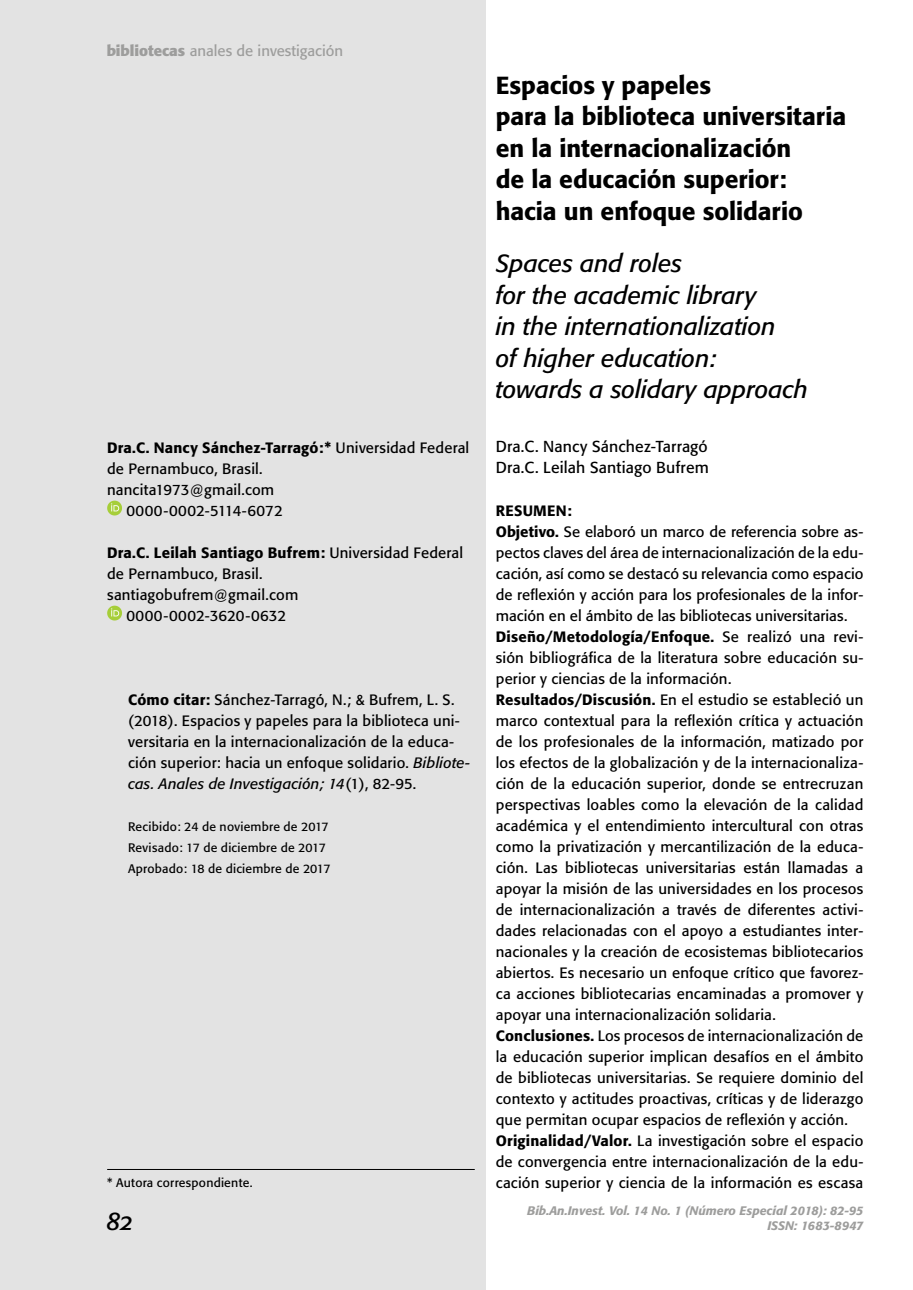
<style>
.page{position:relative;width:913px;height:1290px;background:#fff}
.page>*{position:absolute;margin:0;border:0;box-sizing:border-box;transform-origin:0 0}
.t1{font:500 24.5px/31.5px "Formata";letter-spacing:-.005em;color:#000}
.t2{font:italic 24.5px/31.5px "Formata";letter-spacing:-.005em;color:#000}
.t3{font:15.75px/21px "Formata";letter-spacing:.01em;color:#000}
.t4{font:14.88px/21px "Formata";letter-spacing:.01em;color:#000}
.t5{font:500 14.88px "Formata";letter-spacing:.01em;color:#000}
.t6{font:14.88px "Formata";color:#9d9d9c}
.t7{font:12.25px/21px "Formata";letter-spacing:.015em;color:#000}
.t8{font:italic 500 12.25px "Formata";color:#9d9d9c}
.s1{font-weight:700}
.s2{font-weight:400}
.s3{font-weight:500}
.s4{font-style:italic}
</style>
<div class="page">
<div style="left:0;top:0;width:485px;height:1290px;background:#e3e3e3"></div>
<svg style="left:107px;top:501px;width:15px;height:14px"></svg>
<svg style="left:107px;top:606px;width:15px;height:14px"></svg>
<hr style="left:107px;top:1169px;width:368px;height:1px;background:#000">
<p class="t6" style="left:107px;top:42px;width:238px"><span class="s1">bibliotecas</span> anales de investigación</p>
<p class="t5" style="left:107px;top:438px;width:364px">Dra.C. Nancy Sánchez-Tarragó:* <span class="s2">Universidad Federal</span></p>
<p class="t4" style="left:107px;top:458px;width:157px">de Pernambuco, Brasil.</p>
<p class="t4" style="left:107px;top:479px;width:169px">nancita1973@gmail.com</p>
<p class="t4" style="left:126px;top:500px;width:158px">0000-0002-5114-6072</p>
<p class="t5" style="left:107px;top:543px;width:357px">Dra.C. Leilah Santiago Bufrem: <span class="s2">Universidad Federal</span></p>
<p class="t4" style="left:107px;top:563px;width:157px">de Pernambuco, Brasil.</p>
<p class="t4" style="left:107px;top:584px;width:193px">santiagobufrem@gmail.com</p>
<p class="t4" style="left:126px;top:605px;width:161px">0000-0002-3620-0632</p>
<p class="t4" style="left:128px;top:689px;width:343px"><span class="s3">Cómo citar:</span> Sánchez-Tarragó, N.; &amp; Bufrem, L. S. (2018). Espacios y papeles para la biblioteca uni&shy;versitaria en la internacionalización de la educa&shy;ción superior: hacia un enfoque solidario. <span class="s4">Bibliote&shy;cas. Anales de Investigación; 14</span>(1), 82-95.</p>
<p class="t7" style="left:128px;top:816px;width:204px">Recibido: 24 de noviembre de 2017<br>Revisado: 17 de diciembre de 2017<br>Aprobado: 18 de diciembre de 2017</p>
<p class="t7" style="left:107px;top:1172px;width:147px">* Autora correspondiente.</p>
<h1 class="t1" style="left:496px;top:69px;width:352px">Espacios y papeles<br>para la biblioteca universitaria en la internacionalización<br>de la educación superior: hacia un enfoque solidario</h1>
<h1 class="t2" style="left:496px;top:248px;width:314px">Spaces and roles<br>for the academic library<br>in the internationalization<br>of higher education: towards a solidary approach</h1>
<p class="t3" style="left:496px;top:436px;width:215px">Dra.C. Nancy Sánchez-Tarragó<br>Dra.C. Leilah Santiago Bufrem</p>
<p class="t4" style="left:496px;top:500px;width:369px"><span class="s3">RESUMEN:<br>Objetivo.</span> Se elaboró un marco de referencia sobre as&shy;pectos claves del área de internacionalización de la edu&shy;cación, así como se destacó su relevancia como espacio de reflexión y acción para los profesionales de la infor&shy;mación en el ámbito de las bibliotecas universitarias.<br><span class="s3">Diseño/Metodología/Enfoque.</span> Se realizó una revi&shy;sión bibliográfica de la literatura sobre educación su&shy;perior y ciencias de la información.<br><span class="s3">Resultados/Discusión.</span> En el estudio se estableció un marco contextual para la reflexión crítica y actuación de los profesionales de la información, matizado por los efectos de la globalización y de la internacionaliza&shy;ción de la educación superior, donde se entrecruzan perspectivas loables como la elevación de la calidad académica y el entendimiento intercultural con otras como la privatización y mercantilización de la educa&shy;ción. Las bibliotecas universitarias están llamadas a apoyar la misión de las universidades en los procesos de internacionalización a través de diferentes activi&shy;dades relacionadas con el apoyo a estudiantes inter&shy;nacionales y la creación de ecosistemas bibliotecarios abiertos. Es necesario un enfoque crítico que favorez&shy;ca acciones bibliotecarias encaminadas a promover y apoyar una internacionalización solidaria.<br><span class="s3">Conclusiones.</span> Los procesos de internacionalización de la educación superior implican desafíos en el ámbito de bibliotecas universitarias. Se requiere dominio del contexto y actitudes proactivas, críticas y de liderazgo que permitan ocupar espacios de reflexión y acción.<br><span class="s3">Originalidad/Valor.</span> La investigación sobre el espacio de convergencia entre internacionalización de la edu&shy;cación superior y ciencia de la información es escasa</p>
<p class="t8" style="left:527px;top:1203px;width:338px">Bib.An.Invest. Vol. 14 No. 1 (Número Especial 2018): 82-95</p>
<p class="t8" style="left:767px;top:1218px;width:97px">ISSN: 1683-8947</p>
</div>
